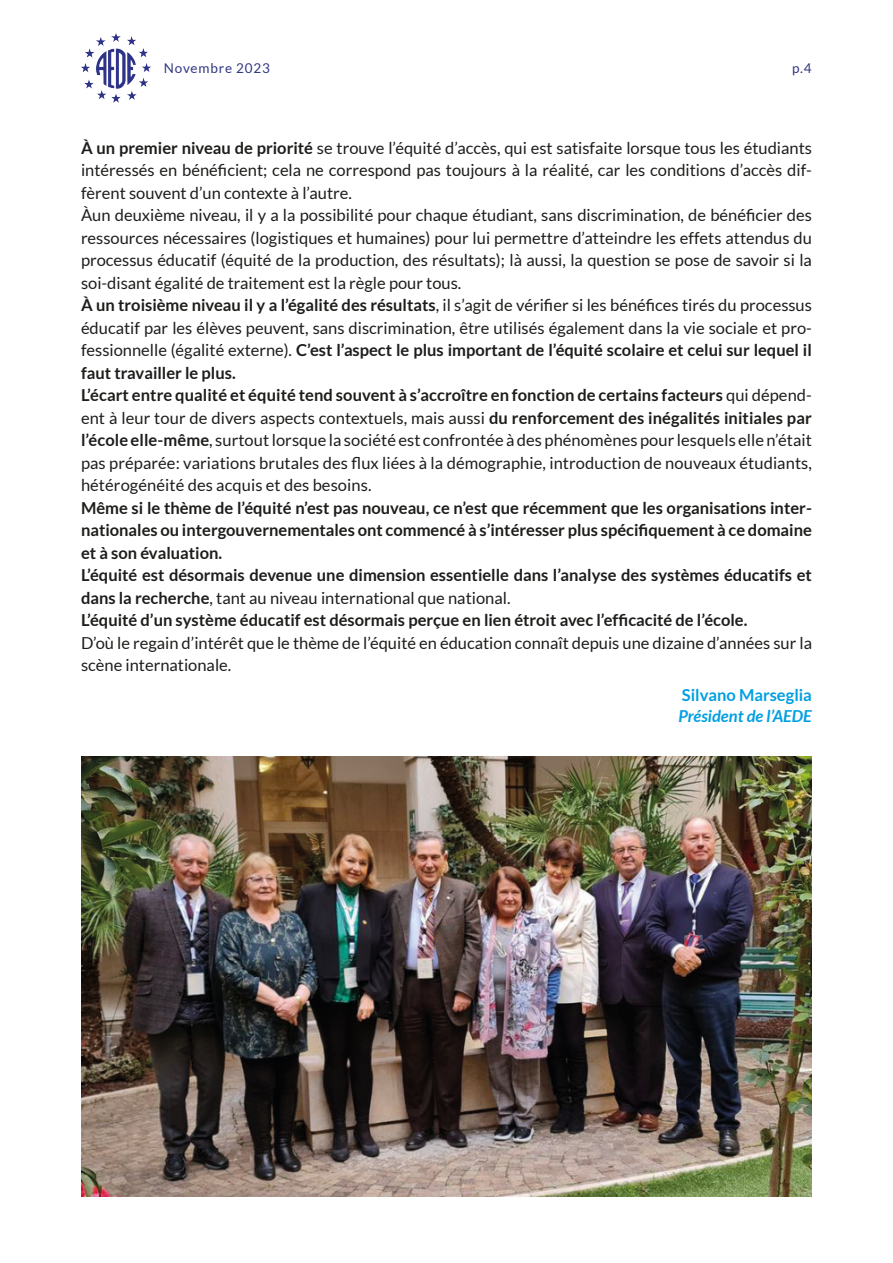
<style>
.page{position:relative;width:893px;height:1263px;background:#fff}
.page>*{position:absolute;margin:0;border:0;box-sizing:border-box;transform-origin:0 0}
.t1{font:16.5px/22.5px "Lato";color:#1d1d1b;text-align:justify}
.t2{font:700 16.5px/22.5px "Lato";color:#1d1d1b;text-align:justify}
.t3{font:italic 700 16.5px "Lato";color:#009fe3}
.t4{font:700 16.5px "Lato";color:#009fe3}
.t5{font:13.5px "Lato";letter-spacing:.06em;color:#313881}
.s1{font-weight:700}
.s2{font-weight:400}
</style>
<div class="page">
<img style="left:81px;top:33px;width:70px;height:70px">
<img style="left:81px;top:757px;width:730px;height:440px">
<p class="t5" style="left:164px;top:61px;width:108px">Novembre 2023</p>
<p class="t5" style="left:792px;top:61px;width:21px">p.4</p>
<p class="t1" style="left:81px;top:136px;width:732px"><span class="s1">À un premier niveau de priorité</span> se trouve l’équité d’accès, qui est satisfaite lorsque tous les étudiants intéressés en bénéficient; cela ne correspond pas toujours à la réalité, car les conditions d’accès dif&shy;fèrent souvent d’un contexte à l’autre.</p>
<p class="t1" style="left:81px;top:204px;width:732px">Àun deuxième niveau, il y a la possibilité pour chaque étudiant, sans discrimination, de bénéficier des ressources nécessaires (logistiques et humaines) pour lui permettre d’atteindre les effets attendus du processus éducatif (équité de la production, des résultats); là aussi, la question se pose de savoir si la soi-disant égalité de traitement est la règle pour tous.</p>
<p class="t1" style="left:81px;top:294px;width:732px"><span class="s1">À un troisième niveau il y a l’égalité des résultats</span>, il s’agit de vérifier si les bénéfices tirés du processus éducatif par les élèves peuvent, sans discrimination, être utilisés également dans la vie sociale et pro&shy;fessionnelle (égalité externe). <span class="s1">C’est l’aspect le plus important de l’équité scolaire et celui sur lequel il faut travailler le plus.</span></p>
<p class="t1" style="left:81px;top:384px;width:732px"><span class="s1">L’écart entre qualité et équité tend souvent à s’accroître en fonction de certains facteurs</span> qui dépend&shy;ent à leur tour de divers aspects contextuels, mais aussi <span class="s1">du renforcement des inégalités initiales par l’école elle-même</span>, surtout lorsque la société est confrontée à des phénomènes pour lesquels elle n’était pas préparée: variations brutales des flux liées à la démographie, introduction de nouveaux étudiants, hétérogénéité des acquis et des besoins.</p>
<p class="t2" style="left:81px;top:496px;width:732px">Même si le thème de l’équité n’est pas nouveau, ce n’est que récemment que les organisations inter&shy;nationales ou intergouvernementales ont commencé à s’intéresser plus spécifiquement à ce domaine et à son évaluation.</p>
<p class="t2" style="left:81px;top:564px;width:732px">L’équité est désormais devenue une dimension essentielle dans l’analyse des systèmes éducatifs et dans la recherche<span class="s2">, tant au niveau international que national.</span></p>
<p class="t2" style="left:81px;top:609px;width:668px">L’équité d’un système éducatif est désormais perçue en lien étroit avec l’efficacité de l’école.</p>
<p class="t1" style="left:81px;top:631px;width:733px">D’où le regain d’intérêt que le thème de l’équité en éducation connaît depuis une dizaine d’années sur la scène internationale.</p>
<p class="t4" style="left:682px;top:686px;width:131px">Silvano Marseglia</p>
<p class="t3" style="left:678px;top:707px;width:135px">Président de l’AEDE</p>
</div>
